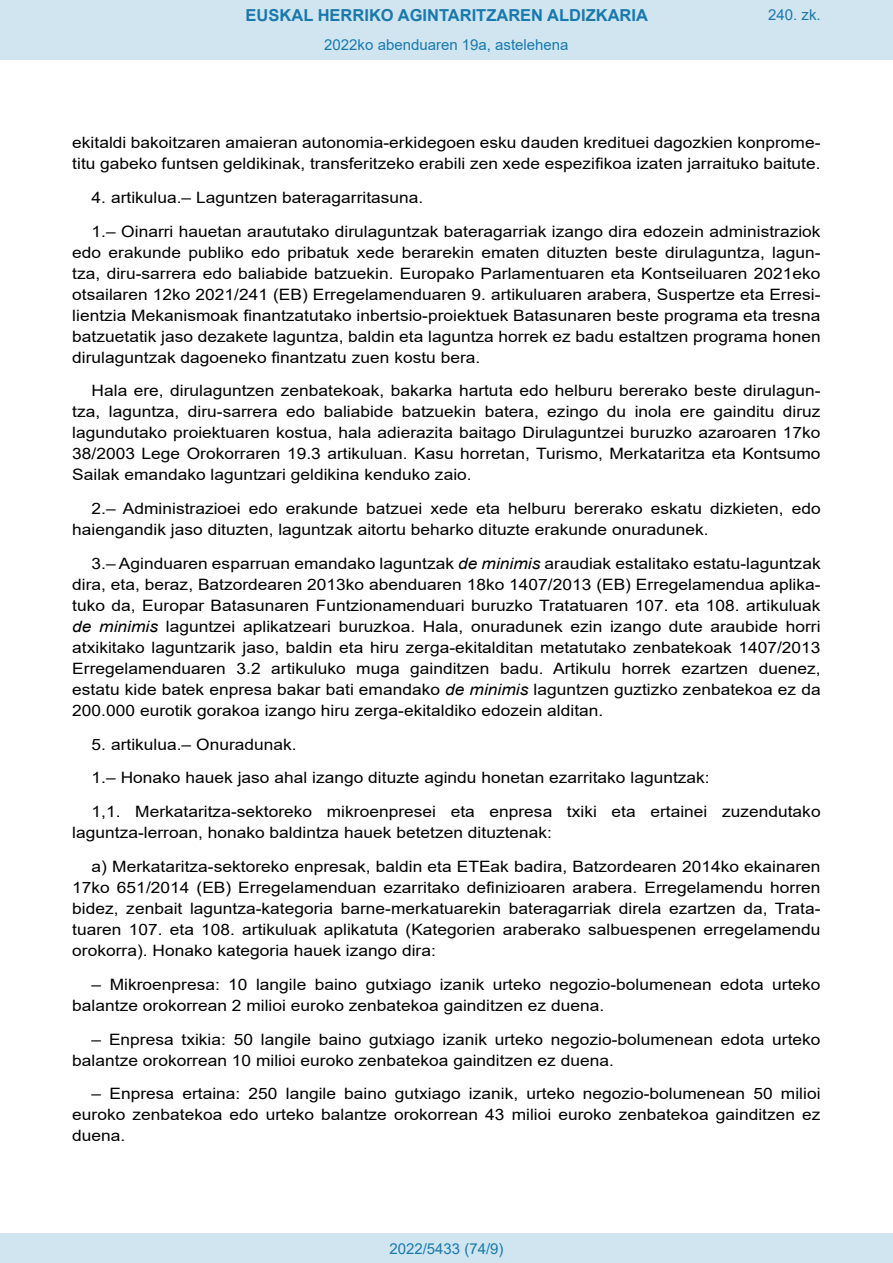
<style>
.page{position:relative;width:893px;height:1263px;background:#fff}
.page>*{position:absolute;margin:0;border:0;box-sizing:border-box;transform-origin:0 0}
.t1{font:700 16.5px "Arial";color:#1879ad}
.BOPVDetalle{font:15.6px/21px "Arial";color:#000;scale:1.11 1}
.Paginacion_Centro{font:15px "Arial";color:#1879ad}
.s1{font-style:italic}
</style>
<div class="page">
<div style="left:0;top:0;width:893px;height:60px;background:#d0e5f0"></div>
<div style="left:0;top:1233px;width:893px;height:30px;background:#d0e5f0"></div>
<p class="t1" style="left:246px;top:3px;width:404px">EUSKAL HERRIKO AGINTARITZAREN ALDIZKARIA</p>
<p class="Paginacion_Centro" style="left:324px;top:35px;width:246px">2022ko abenduaren 19a, astelehena</p>
<p class="Paginacion_Centro" style="left:768px;top:5px;width:54px">240. zk.</p>
<p class="BOPVDetalle" style="left:72px;top:132px;width:676px">ekitaldi bakoitzaren amaieran autonomia-erkidegoen esku dauden kredituei dagozkien konprome&shy;titu gabeko funtsen geldikinak, transferitzeko erabili zen xede espezifikoa izaten jarraituko baitute.</p>
<p class="BOPVDetalle" style="left:92px;top:187px;width:300px">4. artikulua.– Laguntzen bateragarritasuna.</p>
<p class="BOPVDetalle" style="left:72px;top:221px;width:676px;text-align:justify;text-indent:19px">1.– Oinarri hauetan araututako dirulaguntzak bateragarriak izango dira edozein administraziok edo erakunde publiko edo pribatuk xede berarekin ematen dituzten beste dirulaguntza, lagun&shy;tza, diru-sarrera edo baliabide batzuekin. Europako Parlamentuaren eta Kontseiluaren 2021eko otsailaren 12ko 2021/241 (EB) Erregelamenduaren 9. artikuluaren arabera, Suspertze eta Erresi&shy;lientzia Mekanismoak finantzatutako inbertsio-proiektuek Batasunaren beste programa eta tresna batzuetatik jaso dezakete laguntza, baldin eta laguntza horrek ez badu estaltzen programa honen dirulaguntzak dagoeneko finantzatu zuen kostu bera.</p>
<p class="BOPVDetalle" style="left:72px;top:380px;width:676px;text-align:justify;text-indent:19px">Hala ere, dirulaguntzen zenbatekoak, bakarka hartuta edo helburu bererako beste dirulagun&shy;tza, laguntza, diru-sarrera edo baliabide batzuekin batera, ezingo du inola ere gainditu diruz lagundutako proiektuaren kostua, hala adierazita baitago Dirulaguntzei buruzko azaroaren 17ko 38/2003 Lege Orokorraren 19.3 artikuluan. Kasu horretan, Turismo, Merkataritza eta Kontsumo Sailak emandako laguntzari geldikina kenduko zaio.</p>
<p class="BOPVDetalle" style="left:72px;top:498px;width:676px;text-indent:19px">2.– Administrazioei edo erakunde batzuei xede eta helburu bererako eskatu dizkieten, edo haiengandik jaso dituzten, laguntzak aitortu beharko dituzte erakunde onuradunek.</p>
<p class="BOPVDetalle" style="left:72px;top:553px;width:676px;text-align:justify;text-indent:19px">3.– Aginduaren esparruan emandako laguntzak <span class="s1">de minimis</span> araudiak estalitako estatu-laguntzak dira, eta, beraz, Batzordearen 2013ko abenduaren 18ko 1407/2013 (EB) Erregelamendua aplika&shy;tuko da, Europar Batasunaren Funtzionamenduari buruzko Tratatuaren 107. eta 108. artikuluak <span class="s1">de minimis</span> laguntzei aplikatzeari buruzkoa. Hala, onuradunek ezin izango dute araubide horri atxikitako laguntzarik jaso, baldin eta hiru zerga-ekitalditan metatutako zenbatekoak 1407/2013<br>Erregelamenduaren 3.2 artikuluko muga gainditzen badu. Artikulu horrek ezartzen duenez, estatu kide batek enpresa bakar bati emandako <span class="s1">de minimis</span> laguntzen guztizko zenbatekoa ez da 200.000 eurotik gorakoa izango hiru zerga-ekitaldiko edozein alditan.</p>
<p class="BOPVDetalle" style="left:92px;top:734px;width:186px">5. artikulua.– Onuradunak.</p>
<p class="BOPVDetalle" style="left:92px;top:767px;width:558px">1.– Honako hauek jaso ahal izango dituzte agindu honetan ezarritako laguntzak:</p>
<p class="BOPVDetalle" style="left:72px;top:801px;width:676px;text-indent:19px">1,1. Merkataritza-sektoreko mikroenpresei eta enpresa txiki eta ertainei zuzendutako laguntza-lerroan, honako baldintza hauek betetzen dituztenak:</p>
<p class="BOPVDetalle" style="left:72px;top:856px;width:676px;text-align:justify;text-indent:19px">a) Merkataritza-sektoreko enpresak, baldin eta ETEak badira, Batzordearen 2014ko ekainaren 17ko 651/2014 (EB) Erregelamenduan ezarritako definizioaren arabera. Erregelamendu horren bidez, zenbait laguntza-kategoria barne-merkatuarekin bateragarriak direla ezartzen da, Trata&shy;tuaren 107. eta 108. artikuluak aplikatuta (Kategorien araberako salbuespenen erregelamendu orokorra). Honako kategoria hauek izango dira:</p>
<p class="BOPVDetalle" style="left:72px;top:974px;width:676px;text-indent:19px">– Mikroenpresa: 10 langile baino gutxiago izanik urteko negozio-bolumenean edota urteko balantze orokorrean 2 milioi euroko zenbatekoa gainditzen ez duena.</p>
<p class="BOPVDetalle" style="left:72px;top:1028px;width:676px;text-indent:19px">– Enpresa txikia: 50 langile baino gutxiago izanik urteko negozio-bolumenean edota urteko balantze orokorrean 10 milioi euroko zenbatekoa gainditzen ez duena.</p>
<p class="BOPVDetalle" style="left:72px;top:1083px;width:676px;text-align:justify;text-indent:19px">– Enpresa ertaina: 250 langile baino gutxiago izanik, urteko negozio-bolumenean 50 milioi euroko zenbatekoa edo urteko balantze orokorrean 43 milioi euroko zenbatekoa gainditzen ez duena.</p>
<p class="Paginacion_Centro" style="left:389px;top:1238px;width:116px">2022/5433 (74/9)</p>
</div>
